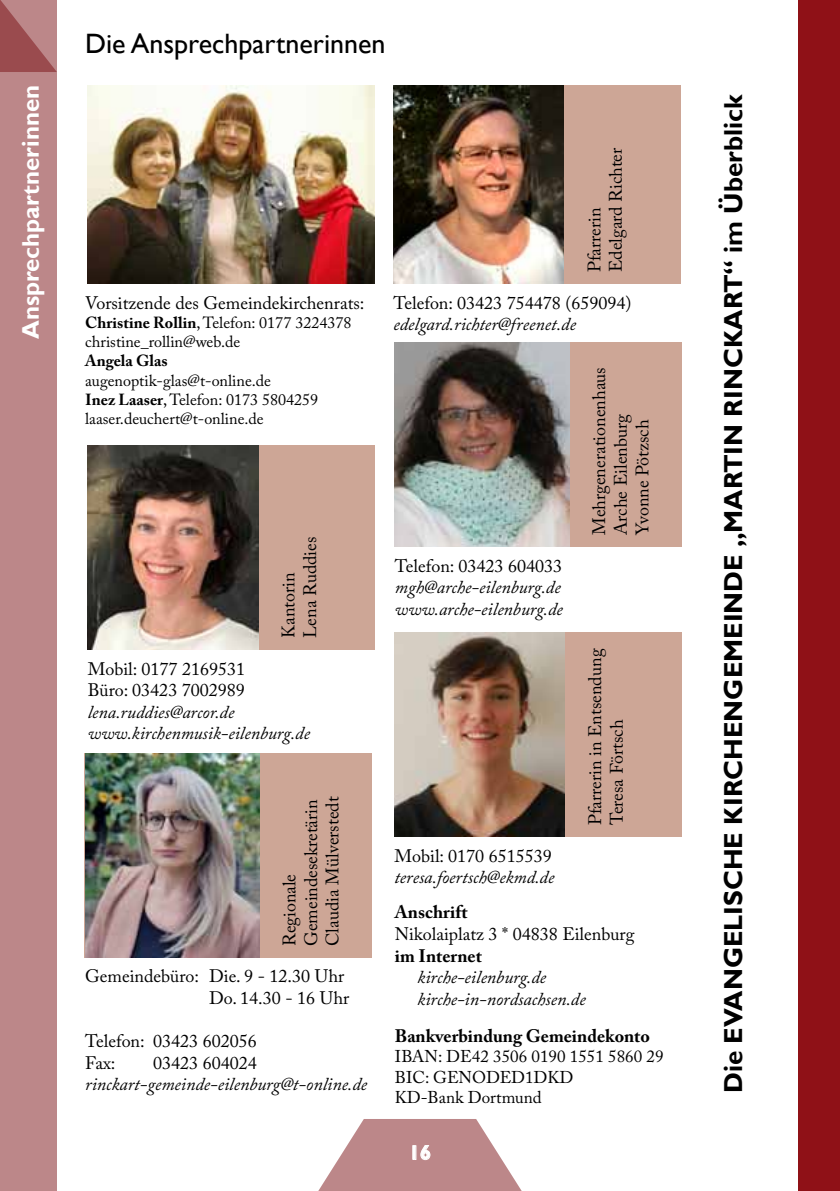
<style>
.page{position:relative;width:840px;height:1191px;background:#fff}
.page>*{position:absolute;margin:0;border:0;box-sizing:border-box;transform-origin:0 0}
.t1{font:28px "Gill Sans";color:#000}
.t2{font:700 26px "Gill Sans";color:#000}
.t3{font:700 24px "Gill Sans";color:#fff}
.t4{font:700 20px "Gill Sans";color:#fff}
.t5{font:18px/21.6px "Adobe Caslon Pro";color:#000}
.t6{font:italic 18px/21.6px "Adobe Caslon Pro";color:#000}
.t7{font:700 18px "Adobe Caslon Pro";color:#000}
.t8{font:17px/20.4px "Adobe Caslon Pro";color:#000}
.t9{font:16px/19.2px "Adobe Caslon Pro";color:#000}
.t10{font:700 16px "Adobe Caslon Pro";color:#000}
.s1{font-weight:700}
</style>
<div class="page">
<div style="left:0;top:0;width:57px;height:1191px;background:#bc8789"></div>
<svg style="left:318px;top:1119px;width:204px;height:72px"></svg>
<div style="left:798px;top:0;width:41px;height:1191px;background:#8f1117"></div>
<div style="left:88px;top:445px;width:286px;height:204px;background:#cda696"></div>
<div style="left:393px;top:85px;width:287px;height:198px;background:#cda696"></div>
<img style="left:88px;top:445px;width:170px;height:204px">
<img style="left:393px;top:85px;width:170px;height:198px">
<img style="left:88px;top:85px;width:286px;height:199px">
<div style="left:394px;top:342px;width:287px;height:204px;background:#cda696"></div>
<img style="left:394px;top:342px;width:175px;height:204px">
<div style="left:85px;top:753px;width:286px;height:204px;background:#cda696"></div>
<img style="left:85px;top:753px;width:174px;height:204px">
<div style="left:394px;top:632px;width:287px;height:204px;background:#cda696"></div>
<img style="left:394px;top:632px;width:170px;height:204px">
<h3 class="t3" style="left:16px;top:339px;width:255px;rotate:-90deg">Ansprechpartnerinnen</h3>
<h1 class="t1" style="left:85px;top:28px;width:302px">Die Ansprechpartnerinnen</h1>
<p class="t5" style="left:85px;top:292px;width:281px">Vorsitzende des Gemeindekirchenrats:</p>
<p class="t9" style="left:85px;top:313px;width:268px"><span class="s1">Christine Rollin</span>, Telefon: 0177 3224378 christine_rollin@web.de</p>
<p class="t10" style="left:85px;top:351px;width:84px">Angela Glas</p>
<p class="t9" style="left:85px;top:370px;width:234px">augenoptik-glas@t-online.de<br><span class="s1">Inez Laaser</span>, Telefon: 0173 5804259 laaser.deuchert@t-online.de</p>
<p class="t5" style="left:277px;top:638px;width:103px;rotate:-90deg">Kantorin<br>Lena Ruddies</p>
<p class="t5" style="left:88px;top:657px;width:159px">Mobil: 0177 2169531<br>Büro: 03423 7002989</p>
<p class="t6" style="left:88px;top:700px;width:224px">lena.ruddies@arcor.de www.kirchenmusik-eilenburg.de</p>
<p class="t5" style="left:278px;top:946px;width:151px;rotate:-90deg">Regionale<br>Gemeindesekretärin<br>Claudia Mülverstedt</p>
<p class="t5" style="left:85px;top:965px;width:266px;text-align:right">Gemeindebüro: Die. 9 - 12.30 Uhr<br>Do. 14.30 - 16 Uhr</p>
<p class="t5" style="left:85px;top:1030px;width:173px">Telefon: 03423 602056<br>Fax:</p>
<p class="t5" style="left:153px;top:1051px;width:105px">03423 604024</p>
<p class="t6" style="left:85px;top:1073px;width:283px">rinckart-gemeinde-eilenburg@t-online.de</p>
<p class="t5" style="left:583px;top:272px;width:126px;rotate:-90deg">Pfarrerin<br>Edelgard Richter</p>
<p class="t5" style="left:393px;top:292px;width:239px">Telefon: 03423 754478 (659094)</p>
<p class="t6" style="left:393px;top:313px;width:184px">edelgard.richter@freenet.de</p>
<p class="t5" style="left:394px;top:554px;width:169px">Telefon: 03423 604033</p>
<p class="t6" style="left:394px;top:576px;width:169px">mgh@arche-eilenburg.de www.arche-eilenburg.de</p>
<p class="t5" style="left:394px;top:844px;width:159px">Mobil: 0170 6515539</p>
<p class="t6" style="left:394px;top:866px;width:161px">teresa.foertsch@ekmd.de</p>
<p class="t5" style="left:587px;top:535px;width:169px;rotate:-90deg">Mehrgenerationenhaus<br>Arche Eilenburg<br>Yvonne Pötzsch</p>
<p class="t5" style="left:584px;top:825px;width:178px;rotate:-90deg">Pfarrerin in Entsendung<br>Teresa Förtsch</p>
<p class="t7" style="left:394px;top:901px;width:74px">Anschrift</p>
<p class="t5" style="left:394px;top:923px;width:241px">Nikolaiplatz 3 * 04838 Eilenburg</p>
<p class="t7" style="left:394px;top:945px;width:88px">im Internet</p>
<p class="t6" style="left:417px;top:966px;width:169px">kirche-eilenburg.de kirche-in-nordsachsen.de</p>
<p class="t7" style="left:394px;top:1025px;width:256px">Bankverbindung Gemeindekonto</p>
<p class="t8" style="left:394px;top:1046px;width:270px">IBAN: DE42 3506 0190 1551 5860 29<br>BIC: GENODED1DKD<br>KD-Bank Dortmund</p>
<p class="t4" style="left:408px;top:1140px;width:24px">16</p>
<h2 class="t2" style="left:717px;top:1093px;width:1000px;rotate:-90deg">Die EVANGELISCHE KIRCHENGEMEINDE „MARTIN RINCKART“ im Überblick</h2>
</div>
